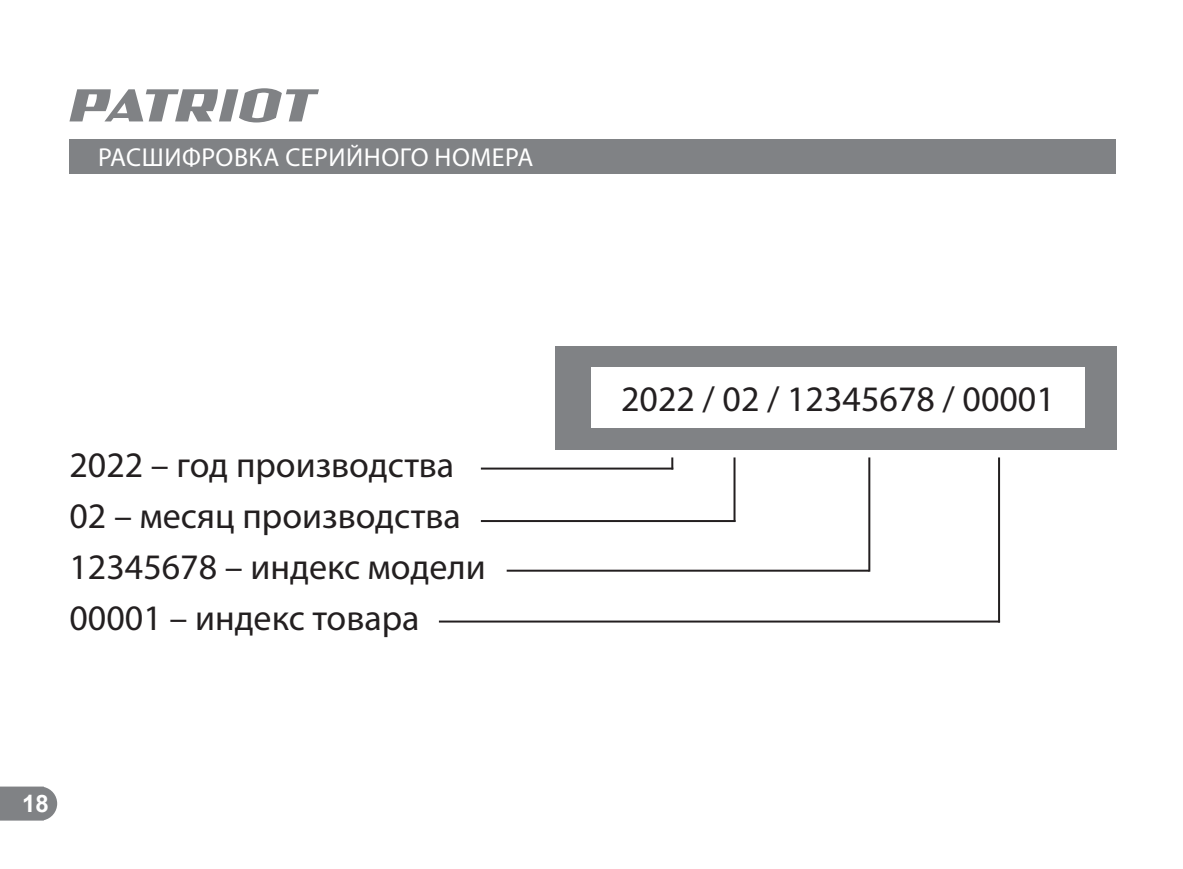
<style>
.page{position:relative;width:1183px;height:869px;background:#fff}
.page>*{position:absolute;margin:0;border:0;box-sizing:border-box;transform-origin:0 0}
.t1{font:36px/51px "Myriad Pro";color:#231f20}
.t2{font:26px "Myriad Pro";letter-spacing:.02em;color:#fff}
.t3{font:700 24px "Arial";color:#fff}
</style>
<div class="page">
<svg style="left:0;top:786px;width:57px;height:34px;background:#898b8d"></svg>
<svg style="left:69px;top:88px;width:250px;height:34px"></svg>
<div style="left:69px;top:139px;width:1047px;height:34px;background:#808285"></div>
<div style="left:555px;top:346px;width:561px;height:104px;background:#808285"></div>
<hr style="left:481px;top:467px;width:192px;height:2px;background:#231f20">
<hr style="left:481px;top:520px;width:254px;height:2px;background:#231f20">
<hr style="left:507px;top:569px;width:362px;height:2px;background:#231f20">
<hr style="left:439px;top:620px;width:561px;height:2px;background:#231f20">
<div style="left:591px;top:367px;width:494px;height:61px;background:#fff"></div>
<svg style="left:671px;top:457px;width:2px;height:11px"></svg>
<hr style="left:733px;top:457px;width:2px;height:65px;background:#231f20">
<hr style="left:868px;top:457px;width:2px;height:114px;background:#231f20">
<hr style="left:998px;top:457px;width:2px;height:165px;background:#231f20">
<p class="t2" style="left:98px;top:141px;width:437px">РАСШИФРОВКА СЕРИЙНОГО НОМЕРА</p>
<p class="t1" style="left:69px;top:439px;width:418px">2022 – год производства<br>02 – месяц производства<br>12345678 – индекс модели<br>00001 – индекс товара</p>
<p class="t3" style="left:22px;top:787px;width:28px">18</p>
<p class="t1" style="left:621px;top:373px;width:435px">2022 / 02 / 12345678 / 00001</p>
</div>
